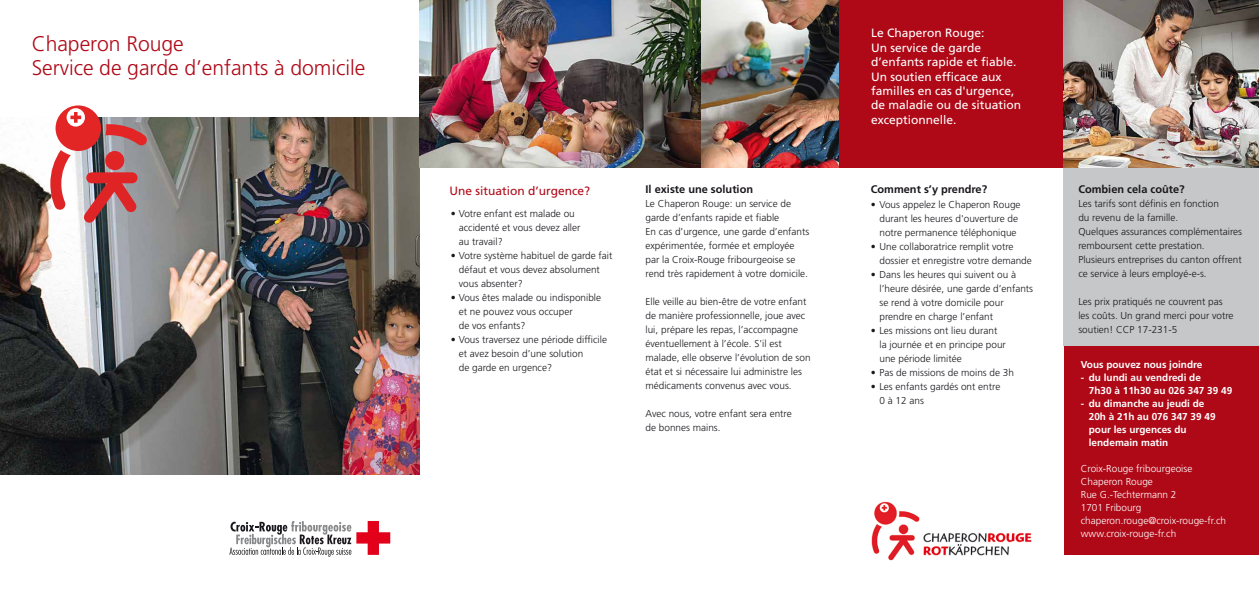
<style>
.page{position:relative;width:1259px;height:596px;background:#fff}
.page>*{position:absolute;margin:0;border:0;box-sizing:border-box;transform-origin:0 0}
.t1{font:300 21.1px/23.3px "Frutiger";letter-spacing:-.005em;color:#af0917}
.t2{font:12px/14.4px "Frutiger";color:#fff}
.t3{font:12px "Frutiger";color:#af0917}
.t4{font:700 11px "Frutiger";color:#1a171c}
.t5{font:300 10px/14px "Frutiger";color:#1a171c}
.t6{font:700 10px/13px "Frutiger";color:#fff}
.t7{font:300 10px/13px "Frutiger";color:#fff}
</style>
<div class="page">
<div style="left:1063px;top:167px;width:196px;height:179px;background:#c6c7c8"></div>
<img style="left:0;top:117px;width:419px;height:356px">
<svg style="left:229px;top:521px;width:161px;height:35px"></svg>
<img style="left:419px;top:0;width:420px;height:167px">
<div style="left:839px;top:0;width:224px;height:167px;background:#af0917"></div>
<img style="left:1063px;top:0;width:196px;height:167px">
<div style="left:1064px;top:346px;width:195px;height:208px;background:#af0917"></div>
<svg style="left:50px;top:105px;width:98px;height:117px"></svg>
<img style="left:871px;top:501px;width:161px;height:60px">
<h1 class="t1" style="left:32px;top:32px;width:335px">Chaperon Rouge<br>Service de garde d’enfants à domicile</h1>
<p class="t3" style="left:449px;top:183px;width:142px">Une situation d’urgence?</p>
<p class="t5" style="left:459px;top:206px;width:123px;text-indent:-8px">• Votre enfant est malade ou accidenté et vous devez aller au travail?</p>
<p class="t5" style="left:459px;top:248px;width:155px;text-indent:-8px">• Votre système habituel de garde fait défaut et vous devez absolument vous absenter?</p>
<p class="t5" style="left:459px;top:290px;width:144px;text-indent:-8px">• Vous êtes malade ou indisponible et ne pouvez vous occuper<br>de vos enfants?</p>
<p class="t5" style="left:459px;top:332px;width:150px;text-indent:-8px">• Vous traversez une période difficile et avez besoin d’une solution<br>de garde en urgence?</p>
<p class="t4" style="left:645px;top:182px;width:109px">Il existe une solution</p>
<p class="t5" style="left:645px;top:196px;width:165px">Le Chaperon Rouge: un service de garde d’enfants rapide et fiable<br>En cas d’urgence, une garde d’enfants expérimentée, formée et employée par la Croix-Rouge fribourgeoise se rend très rapidement à votre domicile.</p>
<p class="t5" style="left:645px;top:294px;width:167px">Elle veille au bien-être de votre enfant de manière professionnelle, joue avec lui, prépare les repas, l’accompagne éventuellement à l’école. S'il est malade, elle observe l’évolution de son état et si nécessaire lui administre les médicaments convenus avec vous.</p>
<p class="t5" style="left:645px;top:406px;width:148px">Avec nous, votre enfant sera entre de bonnes mains.</p>
<p class="t2" style="left:871px;top:26px;width:152px">Le Chaperon Rouge:<br>Un service de garde d’enfants rapide et fiable.<br>Un soutien efficace aux familles en cas d'urgence, de maladie ou de situation exceptionnelle.</p>
<p class="t4" style="left:871px;top:183px;width:118px">Comment s’y prendre?</p>
<p class="t5" style="left:879px;top:197px;width:142px;text-indent:-9px">• Vous appelez le Chaperon Rouge durant les heures d'ouverture de notre permanence téléphonique</p>
<p class="t5" style="left:879px;top:239px;width:154px;text-indent:-9px">• Une collaboratrice remplit votre dossier et enregistre votre demande</p>
<p class="t5" style="left:879px;top:267px;width:155px;text-indent:-9px">• Dans les heures qui suivent ou à l’heure désirée, une garde d’enfants se rend à votre domicile pour prendre en charge l’enfant</p>
<p class="t5" style="left:879px;top:323px;width:128px;text-indent:-9px">• Les missions ont lieu durant la journée et en principe pour une période limitée</p>
<p class="t5" style="left:871px;top:365px;width:145px">• Pas de missions de moins de 3h</p>
<p class="t5" style="left:879px;top:379px;width:122px;text-indent:-9px">• Les enfants gardés ont entre<br>0 à 12 ans</p>
<p class="t4" style="left:1078px;top:182px;width:108px">Combien cela coûte?</p>
<p class="t5" style="left:1078px;top:196px;width:165px">Les tarifs sont définis en fonction<br>du revenu de la famille.<br>Quelques assurances complémentaires remboursent cette prestation.<br>Plusieurs entreprises du canton offrent ce service à leurs employé-e-s.</p>
<p class="t5" style="left:1078px;top:294px;width:157px">Les prix pratiqués ne couvrent pas les coûts. Un grand merci pour votre soutien! CCP 17-231-5</p>
<p class="t6" style="left:1081px;top:358px;width:123px">Vous pouvez nous joindre</p>
<p class="t6" style="left:1089px;top:371px;width:145px;text-indent:-8px">- du lundi au vendredi de<br>7h30 à 11h30 au 026 347 39 49</p>
<p class="t6" style="left:1089px;top:397px;width:128px;text-indent:-8px">- du dimanche au jeudi de<br>20h à 21h au 076 347 39 49 pour les urgences du lendemain matin</p>
<p class="t7" style="left:1081px;top:462px;width:147px">Croix-Rouge fribourgeoise<br>Chaperon Rouge<br>Rue G.-Techtermann 2<br>1701 Fribourg chaperon.rouge@croix-rouge-fr.ch www.croix-rouge-fr.ch</p>
</div>
